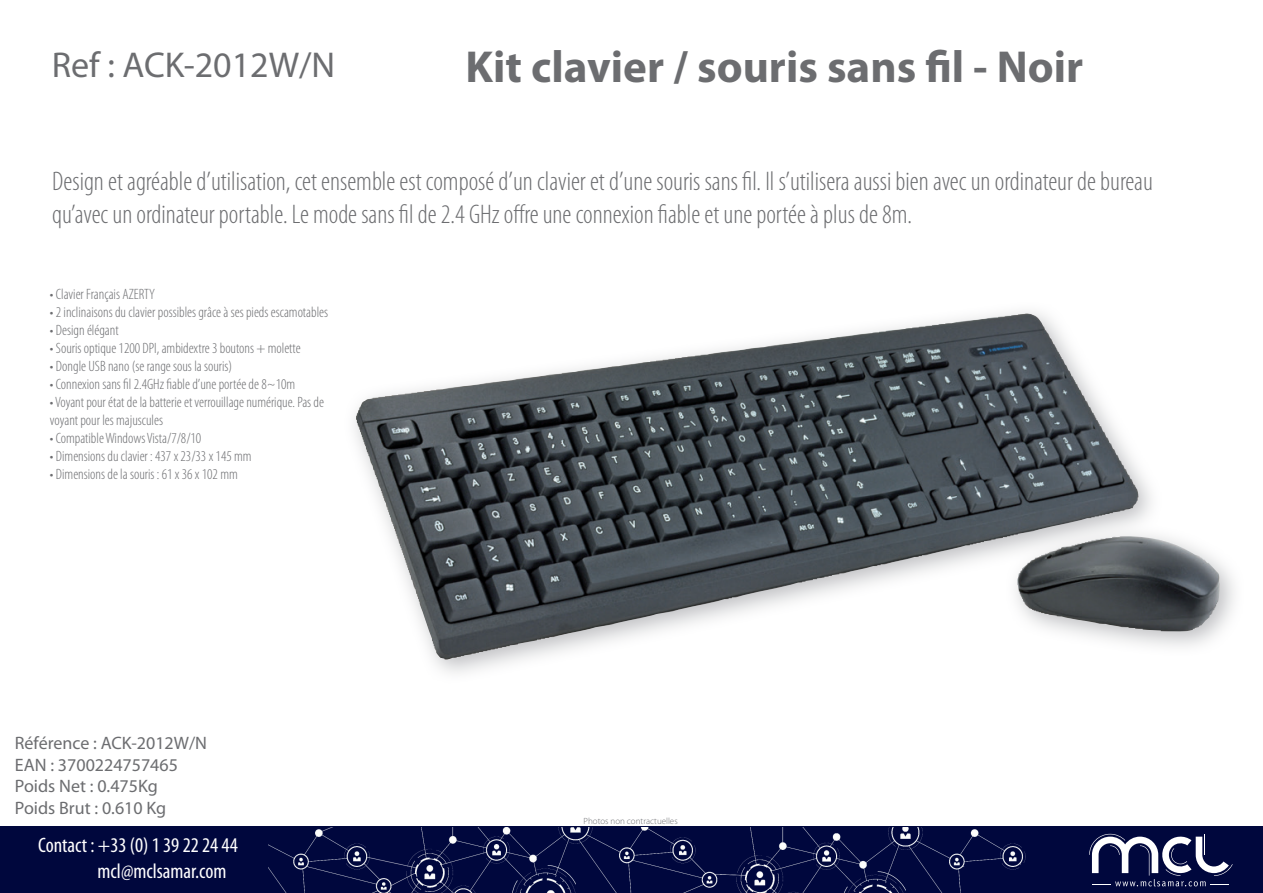
<style>
.page{position:relative;width:1263px;height:893px;background:#fff}
.page>*{position:absolute;margin:0;border:0;box-sizing:border-box;transform-origin:0 0}
.t1{font:700 45px "Myriad Pro";color:#6c6d70}
.t2{font:36px "Myriad Pro";color:#6c6d70}
.t3{font:300 condensed 27px "Myriad Pro";color:#6c6d70}
.t4{font:condensed 21px/25.2px "Myriad Pro";color:#fff}
.t5{font:18px "Myriad Pro";color:#6c6d70}
.t6{font:300 condensed 15px/18px "Myriad Pro";color:#6c6d70}
.t7{font:300 9px "Myriad Pro";color:#6c6d70}
</style>
<div class="page">
<div style="left:0;top:827px;width:1263px;height:66px;background:#00073d"></div>
<img style="left:268px;top:827px;width:758px;height:66px">
<svg style="left:1089px;top:834px;width:144px;height:52px"></svg>
<div style="left:343px;top:300px;width:902px;height:384px;background:#a8a9ad;opacity:.75"></div>
<img style="left:356px;top:314px;width:665px;height:346px">
<p class="t2" style="left:52px;top:43px;width:285px">Ref : ACK-2012W/N</p>
<p class="t1" style="left:466px;top:37px;width:619px">Kit clavier / souris sans fil - Noir</p>
<p class="t3" style="left:52px;top:165px;width:1102px">Design et agréable d’utilisation, cet ensemble est composé d’un clavier et d’une souris sans fil. Il s’utilisera aussi bien avec un ordinateur de bureau</p>
<p class="t3" style="left:52px;top:198px;width:861px">qu’avec un ordinateur portable. Le mode sans fil de 2.4 GHz offre une connexion fiable et une portée à plus de 8m.</p>
<p class="t6" style="left:50px;top:285px;width:107px">• Clavier Français AZERTY</p>
<p class="t6" style="left:50px;top:303px;width:280px">• 2 inclinaisons du clavier possibles grâce à ses pieds escamotables</p>
<p class="t6" style="left:50px;top:321px;width:70px">• Design élégant</p>
<p class="t6" style="left:50px;top:339px;width:252px">• Souris optique 1200 DPI, ambidextre 3 boutons + molette</p>
<p class="t6" style="left:50px;top:357px;width:184px">• Dongle USB nano (se range sous la souris)</p>
<p class="t6" style="left:50px;top:375px;width:247px">• Connexion sans fil 2.4GHz fiable d’une portée de 8~10m</p>
<p class="t6" style="left:50px;top:393px;width:276px">• Voyant pour état de la batterie et verrouillage numérique. Pas de voyant pour les majuscules</p>
<p class="t6" style="left:50px;top:429px;width:153px">• Compatible Windows Vista/7/8/10</p>
<p class="t6" style="left:50px;top:447px;width:203px">• Dimensions du clavier : 437 x 23/33 x 145 mm</p>
<p class="t6" style="left:50px;top:465px;width:189px">• Dimensions de la souris : 61 x 36 x 102 mm</p>
<p class="t5" style="left:15px;top:732px;width:194px">Référence : ACK-2012W/N</p>
<p class="t5" style="left:15px;top:754px;width:165px">EAN : 3700224757465</p>
<p class="t5" style="left:15px;top:775px;width:144px">Poids Net : 0.475Kg</p>
<p class="t5" style="left:15px;top:797px;width:153px">Poids Brut : 0.610 Kg</p>
<h3 class="t4" style="left:98px;top:833px;width:142px;text-indent:-59px">Contact : +33 (0) 1 39 22 24 44 mcl@mclsamar.com</h3>
<p class="t7" style="left:584px;top:816px;width:96px">Photos non contractuelles</p>
</div>
